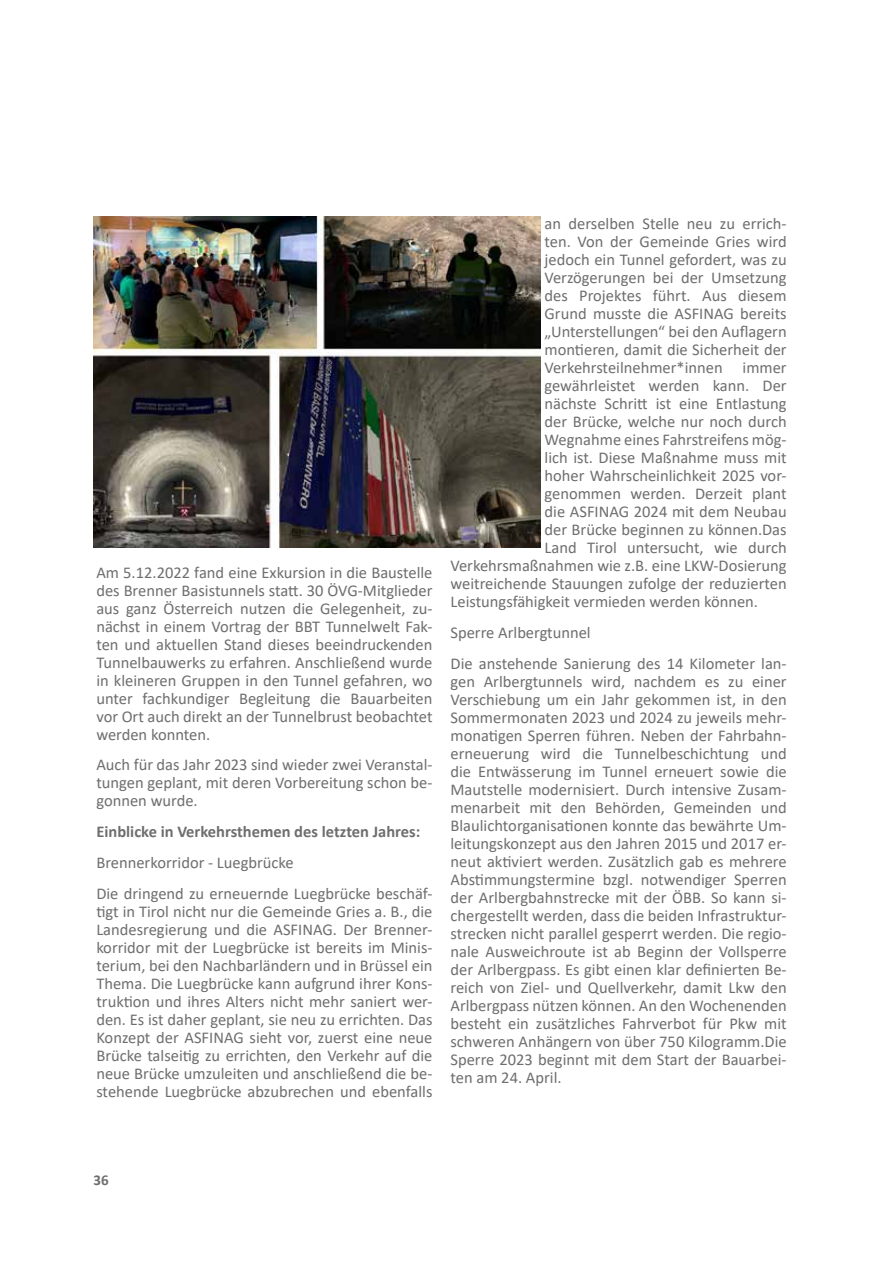
<style>
.page{position:relative;width:893px;height:1263px;background:#fff}
.page>*{position:absolute;margin:0;border:0;box-sizing:border-box;transform-origin:0 0}
.t1{font:16.5px/18px "Calibri";color:#6e6e6e;text-align:justify}
.t2{font:700 16.5px "Calibri";color:#6e6e6e}
.t3{font:700 15px "Calibri";color:#6e6e6e}
</style>
<div class="page">
<img style="left:94px;top:216px;width:446px;height:331px">
<p class="t1" style="left:96px;top:563px;width:338px">Am 5.12.2022 fand eine Exkursion in die Baustelle des Brenner Basistunnels statt. 30 ÖVG-Mitglieder aus ganz Österreich nutzen die Gelegenheit, zu&shy;nächst in einem Vortrag der BBT Tunnelwelt Fak&shy;ten und aktuellen Stand dieses beeindruckenden Tunnelbauwerks zu erfahren. Anschließend wurde in kleineren Gruppen in den Tunnel gefahren, wo unter fachkundiger Begleitung die Bauarbeiten vor Ort auch direkt an der Tunnelbrust beobachtet werden konnten.</p>
<p class="t1" style="left:96px;top:755px;width:338px">Auch für das Jahr 2023 sind wieder zwei Veranstal&shy;tungen geplant, mit deren Vorbereitung schon be&shy;gonnen wurde.</p>
<p class="t2" style="left:96px;top:820px;width:325px">Einblicke in Verkehrsthemen des letzten Jahres:</p>
<p class="t1" style="left:96px;top:846px;width:338px;line-height:30.8px">Brennerkorridor - Luegbrücke<br>Die dringend zu erneuernde Luegbrücke beschäf-</p>
<p class="t1" style="left:96px;top:902px;width:338px">tigt in Tirol nicht nur die Gemeinde Gries a. B., die Landesregierung und die ASFINAG. Der Brenner&shy;korridor mit der Luegbrücke ist bereits im Minis&shy;terium, bei den Nachbarländern und in Brüssel ein Thema. Die Luegbrücke kann aufgrund ihrer Kons&shy;truktion und ihres Alters nicht mehr saniert wer&shy;den. Es ist daher geplant, sie neu zu errichten. Das Konzept der ASFINAG sieht vor, zuerst eine neue Brücke talseitig zu errichten, den Verkehr auf die neue Brücke umzuleiten und anschließend die be&shy;stehende Luegbrücke abzubrechen und ebenfalls</p>
<p class="t1" style="left:545px;top:214px;width:244px">an derselben Stelle neu zu errich-</p>
<p class="t1" style="left:545px;top:232px;width:244px">ten. Von der Gemeinde Gries wird</p>
<p class="t1" style="left:545px;top:250px;width:244px">jedoch ein Tunnel gefordert, was zu</p>
<p class="t1" style="left:545px;top:268px;width:244px">Verzögerungen bei der Umsetzung</p>
<p class="t1" style="left:545px;top:286px;width:244px">des Projektes führt. Aus diesem</p>
<p class="t1" style="left:545px;top:304px;width:244px">Grund musste die ASFINAG bereits</p>
<p class="t1" style="left:545px;top:322px;width:244px">„Unterstellungen“ bei den Auflagern</p>
<p class="t1" style="left:545px;top:340px;width:244px">montieren, damit die Sicherheit der</p>
<p class="t1" style="left:545px;top:358px;width:244px">Verkehrsteilnehmer*innen immer</p>
<p class="t1" style="left:545px;top:376px;width:244px">gewährleistet werden kann. Der</p>
<p class="t1" style="left:545px;top:394px;width:244px">nächste Schritt ist eine Entlastung</p>
<p class="t1" style="left:545px;top:412px;width:244px">der Brücke, welche nur noch durch</p>
<p class="t1" style="left:545px;top:430px;width:244px">Wegnahme eines Fahrstreifens mög-</p>
<p class="t1" style="left:545px;top:448px;width:244px">lich ist. Diese Maßnahme muss mit</p>
<p class="t1" style="left:545px;top:466px;width:244px">hoher Wahrscheinlichkeit 2025 vor-</p>
<p class="t1" style="left:545px;top:484px;width:244px">genommen werden. Derzeit plant</p>
<p class="t1" style="left:545px;top:502px;width:244px">die ASFINAG 2024 mit dem Neubau</p>
<p class="t1" style="left:545px;top:520px;width:244px">der Brücke beginnen zu können.Das</p>
<p class="t1" style="left:545px;top:538px;width:244px">Land Tirol untersucht, wie durch</p>
<p class="t1" style="left:451px;top:556px;width:338px">Verkehrsmaßnahmen wie z.B. eine LKW-Dosierung</p>
<p class="t1" style="left:451px;top:574px;width:338px">weitreichende Stauungen zufolge der reduzierten</p>
<p class="t1" style="left:451px;top:592px;width:309px">Leistungsfähigkeit vermieden werden können.</p>
<p class="t1" style="left:451px;top:617px;width:338px;line-height:30.8px">Sperre Arlbergtunnel<br>Die anstehende Sanierung des 14 Kilometer lan-</p>
<p class="t1" style="left:451px;top:672px;width:338px">gen Arlbergtunnels wird, nachdem es zu einer Verschiebung um ein Jahr gekommen ist, in den Sommermonaten 2023 und 2024 zu jeweils mehr&shy;monatigen Sperren führen. Neben der Fahrbahn&shy;erneuerung wird die Tunnelbeschichtung und die Entwässerung im Tunnel erneuert sowie die Mautstelle modernisiert. Durch intensive Zusam&shy;menarbeit mit den Behörden, Gemeinden und Blaulichtorganisationen konnte das bewährte Um&shy;leitungskonzept aus den Jahren 2015 und 2017 er&shy;neut aktiviert werden. Zusätzlich gab es mehrere Abstimmungstermine bzgl. notwendiger Sperren der Arlbergbahnstrecke mit der ÖBB. So kann si&shy;chergestellt werden, dass die beiden Infrastruktur&shy;strecken nicht parallel gesperrt werden. Die regio&shy;nale Ausweichroute ist ab Beginn der Vollsperre der Arlbergpass. Es gibt einen klar definierten Be&shy;reich von Ziel- und Quellverkehr, damit Lkw den Arlbergpass nützen können. An den Wochenenden besteht ein zusätzliches Fahrverbot für Pkw mit schweren Anhängern von über 750 Kilogramm.Die Sperre 2023 beginnt mit dem Start der Bauarbei&shy;ten am 24. April.</p>
<p class="t3" style="left:94px;top:1169px;width:17px">36</p>
</div>
